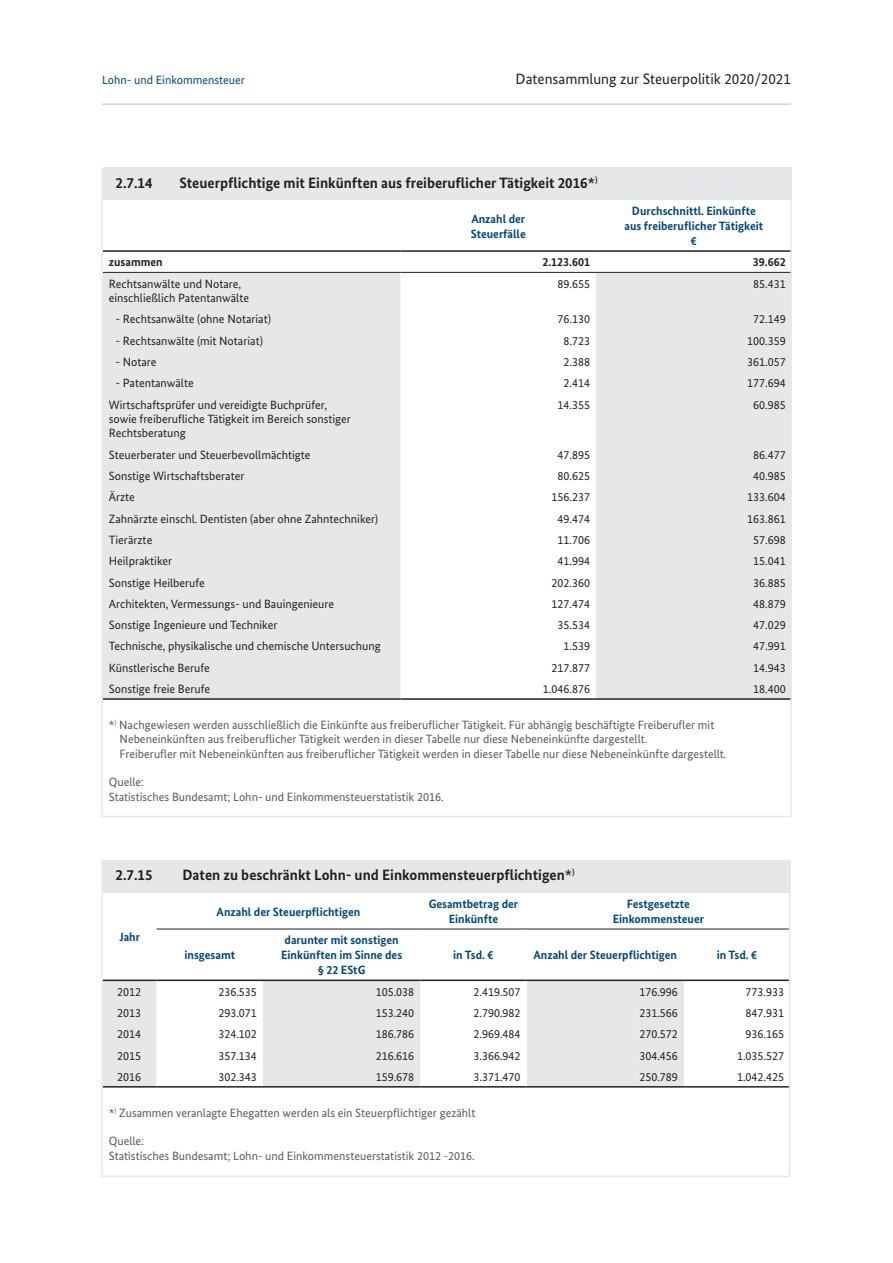
<style>
.page{position:relative;width:893px;height:1263px;background:#fff}
.page>*{position:absolute;margin:0;border:0;box-sizing:border-box;transform-origin:0 0}
.t1{font:700 15px "Bundes Sans";color:#231f20}
.t2{font:15px "Bundes Sans";color:#231f20}
.t3{font:12px/14.4px "Bundes Sans";color:#231f20}
.t4{font:12px/14.4px "Bundes Sans";color:#57585a}
.t5{font:700 12px/15px "Bundes Sans";color:#004578;text-align:center}
.t6{font:12px "Bundes Sans";color:#004578}
.t7{font:700 12px "Bundes Sans";color:#231f20}
</style>
<div class="page">
<hr style="left:102px;top:103px;width:689px;height:2px;background:#d1d2d4">
<svg style="left:104px;top:892px;width:683px;height:194px"></svg>
<svg style="left:157px;top:981px;width:630px;height:105px;fill:#e8e9eb"></svg>
<hr style="left:157px;top:929px;width:106px;height:1px;background:#231f20">
<hr style="left:263px;top:929px;width:157px;height:1px;background:#231f20">
<hr style="left:420px;top:929px;width:107px;height:1px;background:#231f20">
<hr style="left:527px;top:929px;width:157px;height:1px;background:#231f20">
<hr style="left:684px;top:929px;width:106px;height:1px;background:#231f20">
<hr style="left:103px;top:979px;width:54px;height:2px;background:#231f20">
<hr style="left:157px;top:979px;width:106px;height:2px;background:#231f20">
<hr style="left:263px;top:979px;width:157px;height:2px;background:#231f20">
<hr style="left:420px;top:979px;width:107px;height:2px;background:#231f20">
<hr style="left:527px;top:979px;width:157px;height:2px;background:#231f20">
<hr style="left:684px;top:979px;width:106px;height:2px;background:#231f20">
<hr style="left:103px;top:1086px;width:54px;height:1px;background:#231f20">
<hr style="left:157px;top:1086px;width:106px;height:1px;background:#231f20">
<hr style="left:263px;top:1086px;width:157px;height:1px;background:#231f20">
<hr style="left:420px;top:1086px;width:107px;height:1px;background:#231f20">
<hr style="left:527px;top:1086px;width:157px;height:1px;background:#231f20">
<hr style="left:684px;top:1086px;width:106px;height:1px;background:#231f20">
<div style="left:103px;top:860px;width:687px;height:32px;background:#e6e7e9"></div>
<div style="left:101px;top:860px;width:689px;height:317px;border:2px solid #e6e7e9"></div>
<svg style="left:104px;top:273px;width:685px;height:425px;fill:#e6e7e9"></svg>
<hr style="left:103px;top:250px;width:297px;height:2px;background:#231f20">
<hr style="left:400px;top:250px;width:196px;height:2px;background:#231f20">
<hr style="left:596px;top:250px;width:196px;height:2px;background:#231f20">
<hr style="left:103px;top:272px;width:297px;height:1px;background:#231f20">
<hr style="left:400px;top:272px;width:196px;height:1px;background:#231f20">
<hr style="left:596px;top:272px;width:196px;height:1px;background:#231f20">
<hr style="left:103px;top:698px;width:297px;height:2px;background:#231f20">
<hr style="left:400px;top:698px;width:196px;height:2px;background:#231f20">
<hr style="left:596px;top:698px;width:196px;height:2px;background:#231f20">
<div style="left:103px;top:168px;width:689px;height:32px;background:#e6e7e9"></div>
<p class="t6" style="left:102px;top:72px;width:144px">Lohn- und Einkommensteuer</p>
<p class="t2" style="left:516px;top:69px;width:277px">Datensammlung zur Steuerpolitik 2020/2021</p>
<p class="t1" style="left:116px;top:174px;width:39px">2.7.14</p>
<p class="t1" style="left:179px;top:174px;width:420px">Steuerpflichtige mit Einkünften aus freiberuflicher Tätigkeit 2016*<sup>)</sup></p>
<p class="t5" style="left:471px;top:211px;width:57px;text-align:left">Anzahl der<br>Steuerfälle</p>
<p class="t5" style="left:624px;top:203px;width:140px">Durchschnittl. Einkünfte aus freiberuflicher Tätigkeit €</p>
<p class="t7" style="left:109px;top:255px;width:55px">zusammen</p>
<p class="t7" style="left:542px;top:255px;width:49px">2.123.601</p>
<p class="t7" style="left:753px;top:255px;width:34px">39.662</p>
<p class="t3" style="left:109px;top:276px;width:142px">Rechtsanwälte und Notare, einschließlich Patentanwälte</p>
<p class="t3" style="left:557px;top:276px;width:34px">89.655</p>
<p class="t3" style="left:753px;top:276px;width:34px">85.431</p>
<p class="t3" style="left:116px;top:312px;width:157px">- Rechtsanwälte (ohne Notariat)</p>
<p class="t3" style="left:557px;top:312px;width:34px">76.130</p>
<p class="t3" style="left:753px;top:312px;width:34px">72.149</p>
<p class="t3" style="left:116px;top:333px;width:149px">- Rechtsanwälte (mit Notariat)</p>
<p class="t3" style="left:563px;top:333px;width:28px">8.723</p>
<p class="t3" style="left:747px;top:333px;width:40px">100.359</p>
<p class="t3" style="left:116px;top:355px;width:43px">- Notare</p>
<p class="t3" style="left:563px;top:355px;width:28px">2.388</p>
<p class="t3" style="left:747px;top:355px;width:40px">361.057</p>
<p class="t3" style="left:116px;top:376px;width:80px">- Patentanwälte</p>
<p class="t3" style="left:563px;top:376px;width:28px">2.414</p>
<p class="t3" style="left:747px;top:376px;width:40px">177.694</p>
<p class="t3" style="left:109px;top:397px;width:244px">Wirtschaftsprüfer und vereidigte Buchprüfer, sowie freiberufliche Tätigkeit im Bereich sonstiger<br>Rechtsberatung</p>
<p class="t3" style="left:557px;top:397px;width:34px">14.355</p>
<p class="t3" style="left:753px;top:397px;width:34px">60.985</p>
<p class="t3" style="left:109px;top:447px;width:203px">Steuerberater und Steuerbevollmächtigte</p>
<p class="t3" style="left:557px;top:447px;width:34px">47.895</p>
<p class="t3" style="left:753px;top:447px;width:34px">86.477</p>
<p class="t3" style="left:109px;top:469px;width:137px">Sonstige Wirtschaftsberater</p>
<p class="t3" style="left:557px;top:469px;width:34px">80.625</p>
<p class="t3" style="left:753px;top:469px;width:34px">40.985</p>
<p class="t3" style="left:109px;top:490px;width:28px">Ärzte</p>
<p class="t3" style="left:551px;top:490px;width:40px">156.237</p>
<p class="t3" style="left:747px;top:490px;width:40px">133.604</p>
<p class="t3" style="left:109px;top:511px;width:271px">Zahnärzte einschl. Dentisten (aber ohne Zahntechniker)</p>
<p class="t3" style="left:557px;top:511px;width:34px">49.474</p>
<p class="t3" style="left:747px;top:511px;width:40px">163.861</p>
<p class="t3" style="left:109px;top:532px;width:45px">Tierärzte</p>
<p class="t3" style="left:557px;top:532px;width:34px">11.706</p>
<p class="t3" style="left:753px;top:532px;width:34px">57.698</p>
<p class="t3" style="left:109px;top:554px;width:65px">Heilpraktiker</p>
<p class="t3" style="left:557px;top:554px;width:34px">41.994</p>
<p class="t3" style="left:753px;top:554px;width:34px">15.041</p>
<p class="t3" style="left:109px;top:575px;width:98px">Sonstige Heilberufe</p>
<p class="t3" style="left:551px;top:575px;width:40px">202.360</p>
<p class="t3" style="left:753px;top:575px;width:34px">36.885</p>
<p class="t3" style="left:109px;top:596px;width:227px">Architekten, Vermessungs- und Bauingenieure</p>
<p class="t3" style="left:551px;top:596px;width:40px">127.474</p>
<p class="t3" style="left:753px;top:596px;width:34px">48.879</p>
<p class="t3" style="left:109px;top:618px;width:170px">Sonstige Ingenieure und Techniker</p>
<p class="t3" style="left:557px;top:618px;width:34px">35.534</p>
<p class="t3" style="left:753px;top:618px;width:34px">47.029</p>
<p class="t3" style="left:109px;top:639px;width:274px">Technische, physikalische und chemische Untersuchung</p>
<p class="t3" style="left:563px;top:639px;width:28px">1.539</p>
<p class="t3" style="left:753px;top:639px;width:34px">47.991</p>
<p class="t3" style="left:109px;top:660px;width:103px">Künstlerische Berufe</p>
<p class="t3" style="left:551px;top:660px;width:40px">217.877</p>
<p class="t3" style="left:753px;top:660px;width:34px">14.943</p>
<p class="t3" style="left:109px;top:682px;width:103px">Sonstige freie Berufe</p>
<p class="t3" style="left:543px;top:682px;width:49px">1.046.876</p>
<p class="t3" style="left:753px;top:682px;width:34px">18.400</p>
<p class="t4" style="left:120px;top:717px;width:608px;text-indent:-11px">*<sup>)</sup> Nachgewiesen werden ausschließlich die Einkünfte aus freiberuflicher Tätigkeit. Für abhängig beschäftigte Freiberufler mit<br>Nebeneinkünften aus freiberuflicher Tätigkeit werden in dieser Tabelle nur diese Nebeneinkünfte dargestellt.<br>Freiberufler mit Nebeneinkünften aus freiberuflicher Tätigkeit werden in dieser Tabelle nur diese Nebeneinkünfte dargestellt.</p>
<p class="t4" style="left:109px;top:775px;width:336px">Quelle:<br>Statistisches Bundesamt; Lohn- und Einkommensteuerstatistik 2016.</p>
<p class="t1" style="left:116px;top:866px;width:39px">2.7.15</p>
<p class="t1" style="left:182px;top:866px;width:394px">Daten zu beschränkt Lohn- und Einkommensteuerpflichtigen*<sup>)</sup></p>
<p class="t5" style="left:119px;top:929px;width:22px">Jahr</p>
<p class="t5" style="left:217px;top:904px;width:145px">Anzahl der Steuerpflichtigen</p>
<p class="t5" style="left:429px;top:896px;width:91px">Gesamtbetrag der<br>Einkünfte</p>
<p class="t5" style="left:613px;top:896px;width:93px">Festgesetzte<br>Einkommensteuer</p>
<p class="t5" style="left:184px;top:947px;width:52px">insgesamt</p>
<p class="t5" style="left:281px;top:932px;width:123px">darunter mit sonstigen<br>Einkünften im Sinne des § 22 EStG</p>
<p class="t5" style="left:453px;top:947px;width:42px">in Tsd. €</p>
<p class="t5" style="left:533px;top:947px;width:145px">Anzahl der Steuerpflichtigen</p>
<p class="t5" style="left:717px;top:947px;width:42px">in Tsd. €</p>
<p class="t3" style="left:117px;top:984px;width:25px">2012</p>
<p class="t3" style="left:218px;top:984px;width:40px">236.535</p>
<p class="t3" style="left:376px;top:984px;width:40px">105.038</p>
<p class="t3" style="left:473px;top:984px;width:49px">2.419.507</p>
<p class="t3" style="left:639px;top:984px;width:40px">176.996</p>
<p class="t3" style="left:746px;top:984px;width:40px">773.933</p>
<p class="t3" style="left:117px;top:1005px;width:25px">2013</p>
<p class="t3" style="left:218px;top:1005px;width:40px">293.071</p>
<p class="t3" style="left:376px;top:1005px;width:40px">153.240</p>
<p class="t3" style="left:473px;top:1005px;width:49px">2.790.982</p>
<p class="t3" style="left:639px;top:1005px;width:40px">231.566</p>
<p class="t3" style="left:746px;top:1005px;width:40px">847.931</p>
<p class="t3" style="left:117px;top:1027px;width:25px">2014</p>
<p class="t3" style="left:218px;top:1027px;width:40px">324.102</p>
<p class="t3" style="left:376px;top:1027px;width:40px">186.786</p>
<p class="t3" style="left:473px;top:1027px;width:49px">2.969.484</p>
<p class="t3" style="left:639px;top:1027px;width:40px">270.572</p>
<p class="t3" style="left:746px;top:1027px;width:40px">936.165</p>
<p class="t3" style="left:117px;top:1048px;width:25px">2015</p>
<p class="t3" style="left:218px;top:1048px;width:40px">357.134</p>
<p class="t3" style="left:376px;top:1048px;width:40px">216.616</p>
<p class="t3" style="left:473px;top:1048px;width:49px">3.366.942</p>
<p class="t3" style="left:639px;top:1048px;width:40px">304.456</p>
<p class="t3" style="left:737px;top:1048px;width:49px">1.035.527</p>
<p class="t3" style="left:117px;top:1069px;width:25px">2016</p>
<p class="t3" style="left:218px;top:1069px;width:40px">302.343</p>
<p class="t3" style="left:376px;top:1069px;width:40px">159.678</p>
<p class="t3" style="left:473px;top:1069px;width:49px">3.371.470</p>
<p class="t3" style="left:639px;top:1069px;width:40px">250.789</p>
<p class="t3" style="left:737px;top:1069px;width:49px">1.042.425</p>
<p class="t4" style="left:109px;top:1105px;width:368px">*<sup>)</sup> Zusammen veranlagte Ehegatten werden als ein Steuerpflichtiger gezählt</p>
<p class="t4" style="left:109px;top:1134px;width:368px">Quelle:<br>Statistisches Bundesamt; Lohn- und Einkommensteuerstatistik 2012 -2016.</p>
</div>
